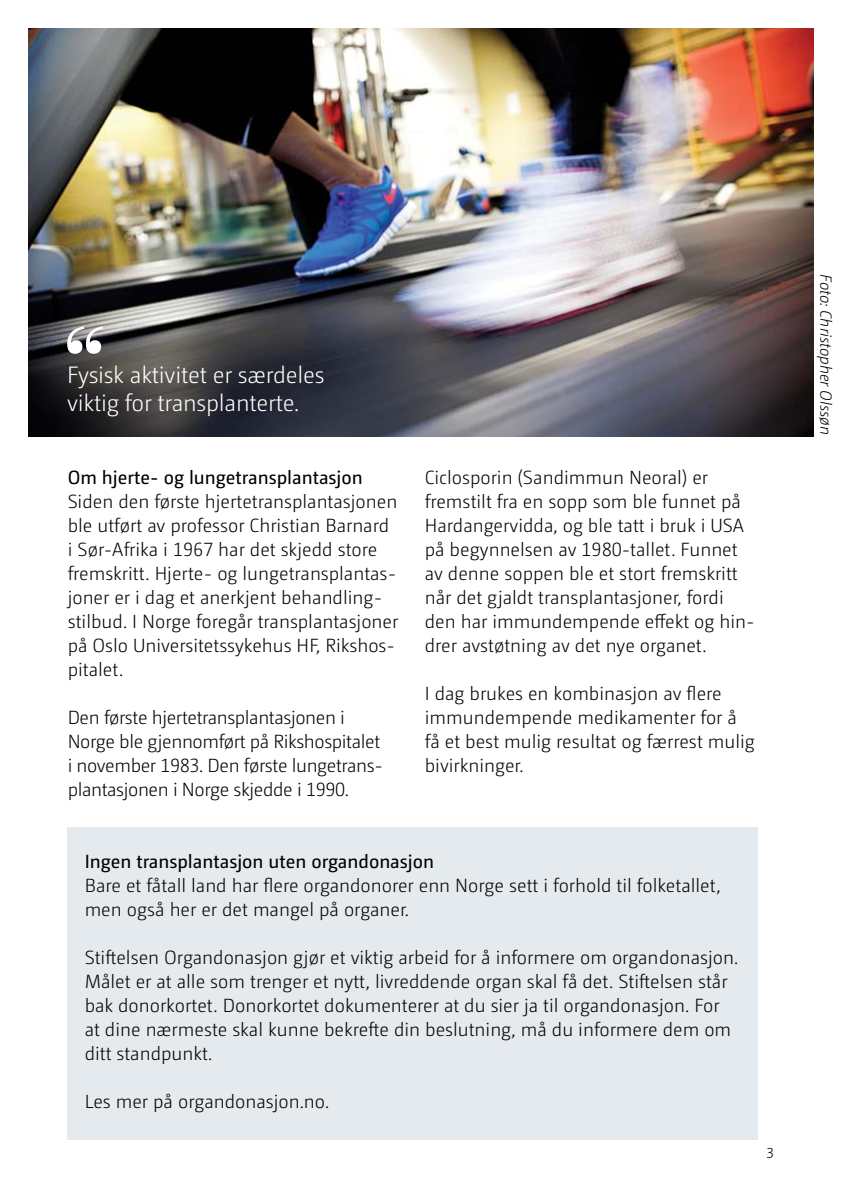
<style>
.page{position:relative;width:842px;height:1191px;background:#fff}
.page>*{position:absolute;margin:0;border:0;box-sizing:border-box;transform-origin:0 0}
.t1{font:300 23.6px/28.4px "Camingo Dos Pro";letter-spacing:-.01em;color:#fff}
.t2{font:300 19px/24px "Camingo Dos Pro";color:#000}
.t3{font:300 19px/24px "Camingo Dos Pro";letter-spacing:-.02em;color:#000}
.t4{font:italic 300 16px "Camingo Dos Pro";color:#000}
.t5{font:300 15px "Camingo Dos Pro";color:#000}
.s1{font-weight:400}
</style>
<div class="page">
<img style="left:28px;top:28px;width:786px;height:408px">
<svg style="left:67px;top:326px;width:36px;height:28px"></svg>
<div style="left:68px;top:827px;width:690px;height:312px;background:#e5eaef"></div>
<p class="t1" style="left:67px;top:360px;width:259px">Fysisk aktivitet er særdeles viktig for transplanterte.</p>
<p class="t2" style="left:68px;top:465px;width:332px"><span class="s1">Om hjerte- og lungetransplantasjon </span>Siden den første hjertetransplantasjonen ble utført av professor Christian Barnard i Sør-Afrika i 1967 har det skjedd store fremskritt. Hjerte- og lungetransplantas&shy;joner er i dag et anerkjent behandling&shy;stilbud. I Norge foregår transplantasjoner på Oslo Universitetssykehus HF, Rikshos&shy;pitalet.</p>
<p class="t3" style="left:68px;top:705px;width:317px">Den første hjertetransplantasjonen i Norge ble gjennomført på Rikshospitalet i november 1983. Den første lungetrans&shy;plantasjonen i Norge skjedde i 1990.</p>
<p class="t2" style="left:425px;top:465px;width:332px">Ciclosporin (Sandimmun Neoral) er fremstilt fra en sopp som ble funnet på Hardangervidda, og ble tatt i bruk i USA på begynnelsen av 1980-tallet. Funnet av denne soppen ble et stort fremskritt når det gjaldt transplantasjoner, fordi den har immundempende effekt og hin&shy;drer avstøtning av det nye organet.</p>
<p class="t2" style="left:425px;top:681px;width:332px">I dag brukes en kombinasjon av flere immundempende medikamenter for å få et best mulig resultat og færrest mulig bivirkninger.</p>
<p class="t2" style="left:85px;top:849px;width:638px"><span class="s1">Ingen transplantasjon uten organdonasjon<br></span>Bare et fåtall land har flere organdonorer enn Norge sett i forhold til folketallet, men også her er det mangel på organer.</p>
<p class="t2" style="left:85px;top:945px;width:655px">Stiftelsen Organdonasjon gjør et viktig arbeid for å informere om organ donasjon.<br>Målet er at alle som trenger et nytt, livreddende organ skal få det. Stiftelsen står bak donorkortet. Donorkortet dokumenterer at du sier ja til organdonasjon. For at dine nærmeste skal kunne bekrefte din beslutning, må du informere dem om ditt standpunkt.</p>
<p class="t2" style="left:85px;top:1089px;width:246px">Les mer på organdonasjon.no.</p>
<p class="t5" style="left:766px;top:1142px;width:9px">3</p>
<p class="t4" style="left:835px;top:274px;width:162px;rotate:90deg">Foto: Christopher Olssøn</p>
</div>
